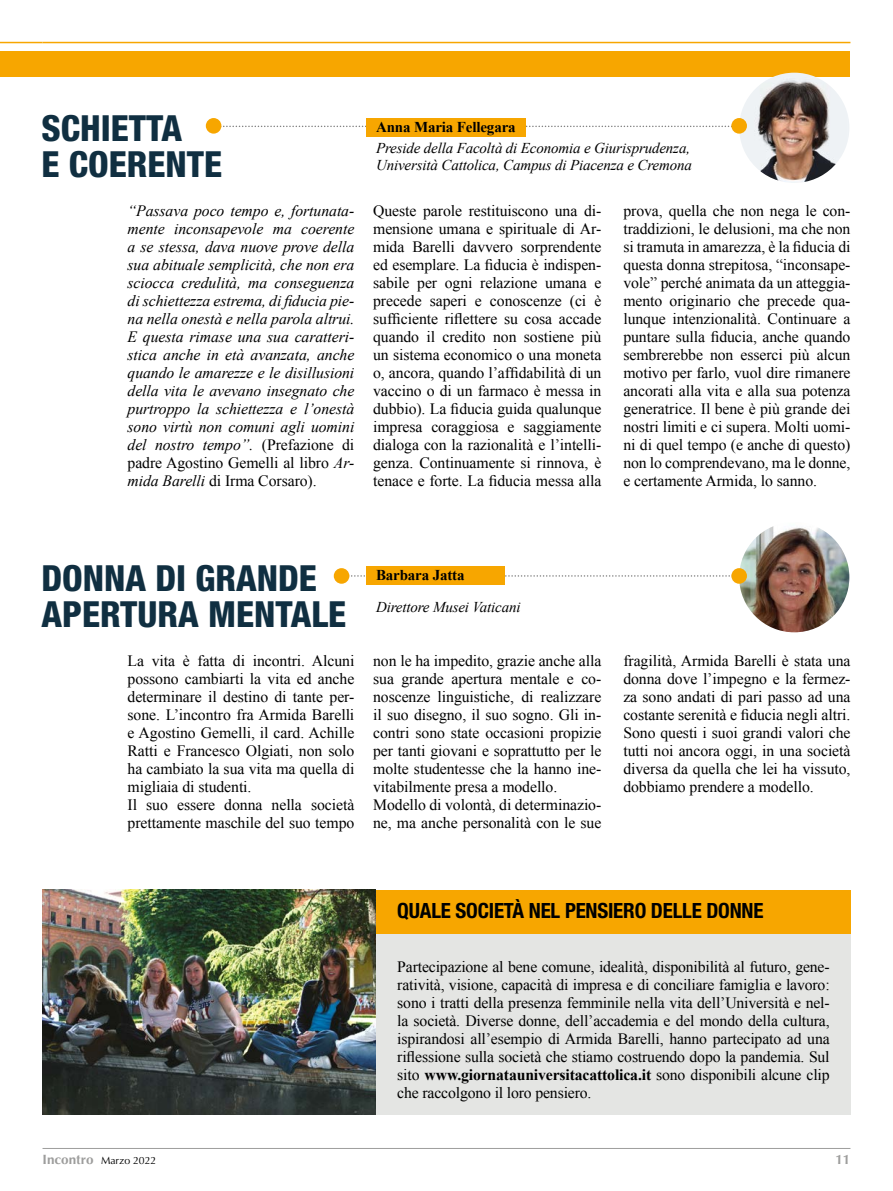
<style>
.page{position:relative;width:893px;height:1191px;background:#fff}
.page>*{position:absolute;margin:0;border:0;box-sizing:border-box;transform-origin:0 0}
.t1{font:800 condensed 36px/36px "Helvetica Neue LT Std";color:#102f41}
.t2{font:700 condensed 21px "Helvetica Neue LT Std";letter-spacing:-.01em;color:#000}
.t3{font:15.75px/18px "Times New Roman";letter-spacing:-.005em;color:#000;text-align:justify}
.t4{font:italic 15.75px/18px "Times New Roman";letter-spacing:-.005em;color:#000;text-align:justify}
.t5{font:italic 15px/16.5px "Times New Roman";letter-spacing:-.01em;color:#000}
.t6{font:700 15px "Times New Roman";letter-spacing:-.01em;color:#000}
.t7{font:700 13.5px "Optima";color:#9d9d9c}
.t8{font:10.5px "Optima";color:#000}
.s1{font-style:normal}
.s2{font-weight:700}
.s3{font-weight:700;font-size:13.5px;color:#9d9d9c}
</style>
<div class="page">
<hr style="left:43px;top:1148px;width:807px;height:1px;background:#9d9d9c">
<svg style="left:221px;top:126px;width:509px;height:1px"></svg>
<svg style="left:349px;top:575px;width:381px;height:1px"></svg>
<img style="left:739px;top:522px;width:110px;height:110px;border-radius:55px">
<div style="left:206px;top:118px;width:15px;height:16px;background:#f7a600;border-radius:50%"></div>
<div style="left:334px;top:568px;width:15px;height:16px;background:#f7a600;border-radius:50%"></div>
<div style="left:731px;top:568px;width:16px;height:16px;background:#f7a600;border-radius:50%"></div>
<hr style="left:43px;top:42px;width:807px;height:1px;background:#f7a600">
<div style="left:0;top:51px;width:43px;height:26px;background:#f7a600"></div>
<div style="left:43px;top:51px;width:807px;height:26px;background:#f7a600"></div>
<hr style="left:0;top:42px;width:43px;height:1px;background:#f7a600">
<div style="left:366px;top:118px;width:160px;height:18px;background:#f7a600"></div>
<div style="left:366px;top:566px;width:138px;height:18px;background:#f7a600"></div>
<img style="left:739px;top:73px;width:110px;height:110px;border-radius:55px">
<div style="left:731px;top:118px;width:16px;height:16px;background:#f7a600;border-radius:50%"></div>
<div style="left:376px;top:900px;width:475px;height:214px;background:#e4e5e3"></div>
<div style="left:376px;top:890px;width:475px;height:43px;background:#f7a600"></div>
<img style="left:43px;top:890px;width:333px;height:224px">
<h1 class="t1" style="left:41px;top:109px;width:182px">SCHIETTA<br>E COERENTE</h1>
<p class="t4" style="left:128px;top:201px;width:228px">“Passava poco tempo e, fortunata&shy;mente inconsapevole ma coerente a se stessa, dava nuove prove della sua abituale semplicità, che non era sciocca credulità, ma conseguenza di schiettezza estrema, di fiducia pie&shy;na nella onestà e nella parola altrui.<br>E questa rimase una sua caratteri&shy;stica anche in età avanzata, anche quando le amarezze e le disillusioni della vita le avevano insegnato che purtroppo la schiettezza e l’onestà sono virtù non comuni agli uomini del nostro tempo”. <span class="s1">(Prefazione di padre Agostino Gemelli al libro</span> Ar&shy;mida Barelli <span class="s1">di Irma Corsaro).</span></p>
<p class="t6" style="left:376px;top:117px;width:141px">Anna Maria Fellegara</p>
<p class="t5" style="left:376px;top:140px;width:317px">Preside della Facoltà di Economia e Giurisprudenza,<br>Università Cattolica, Campus di Piacenza e Cremona</p>
<p class="t3" style="left:373px;top:201px;width:230px">Queste parole restituiscono una di&shy;mensione umana e spirituale di Ar&shy;mida Barelli davvero sorprendente ed esemplare. La fiducia è indispen&shy;sabile per ogni relazione umana e precede saperi e conoscenze (ci è sufficiente riflettere su cosa accade quando il credito non sostiene più un sistema economico o una moneta o, ancora, quando l’affidabilità di un vaccino o di un farmaco è messa in dubbio). La fiducia guida qualunque impresa coraggiosa e saggiamente dialoga con la razionalità e l’intelli&shy;genza. Continuamente si rinnova, è tenace e forte. La fiducia messa alla</p>
<p class="t3" style="left:623px;top:201px;width:229px">prova, quella che non nega le con&shy;traddizioni, le delusioni, ma che non si tramuta in amarezza, è la fiducia di questa donna strepitosa, “inconsape&shy;vole” perché animata da un atteggia&shy;mento originario che precede qua&shy;lunque intenzionalità. Continuare a puntare sulla fiducia, anche quando sembrerebbe non esserci più alcun motivo per farlo, vuol dire rimanere ancorati alla vita e alla sua potenza generatrice. Il bene è più grande dei nostri limiti e ci supera. Molti uomi&shy;ni di quel tempo (e anche di questo) non lo comprendevano, ma le donne, e certamente Armida, lo sanno.</p>
<h1 class="t1" style="left:41px;top:559px;width:306px">DONNA DI GRANDE<br>APERTURA MENTALE</h1>
<p class="t3" style="left:128px;top:652px;width:228px;text-align:left">La vita è fatta di incontri. Alcuni possono cambiarti la vita ed anche determinare il destino di tante per&shy;sone. L’incontro fra Armida Barelli e Agostino Gemelli, il card. Achille Ratti e Francesco Olgiati, non solo ha cambiato la sua vita ma quella di migliaia di studenti.<br>Il suo essere donna nella società prettamente maschile del suo tempo</p>
<p class="t6" style="left:376px;top:565px;width:90px">Barbara Jatta</p>
<p class="t5" style="left:376px;top:598px;width:146px">Direttore Musei Vaticani</p>
<p class="t3" style="left:373px;top:652px;width:230px;text-align:left">non le ha impedito, grazie anche alla sua grande apertura mentale e co&shy;noscenze linguistiche, di realizzare il suo disegno, il suo sogno. Gli in&shy;contri sono state occasioni propizie per tanti giovani e soprattutto per le molte studentesse che la hanno ine&shy;vitabilmente presa a modello.<br>Modello di volontà, di determinazio&shy;ne, ma anche personalità con le sue</p>
<p class="t3" style="left:623px;top:652px;width:229px">fragilità, Armida Barelli è stata una donna dove l’impegno e la fermez&shy;za sono andati di pari passo ad una costante serenità e fiducia negli altri.<br>Sono questi i suoi grandi valori che tutti noi ancora oggi, in una società diversa da quella che lei ha vissuto, dobbiamo prendere a modello.</p>
<h2 class="t2" style="left:397px;top:898px;width:368px">QUALE SOCIETÀ NEL PENSIERO DELLE DONNE</h2>
<p class="t3" style="left:397px;top:957px;width:434px">Partecipazione al bene comune, idealità, disponibilità al futuro, gene&shy;ratività, visione, capacità di impresa e di conciliare famiglia e lavoro: sono i tratti della presenza femminile nella vita dell’Università e nel&shy;la società. Diverse donne, dell’accademia e del mondo della cultura, ispirandosi all’esempio di Armida Barelli, hanno partecipato ad una riflessione sulla società che stiamo costruendo dopo la pandemia. Sul sito <span class="s2">www.giornatauniversitacattolica.it</span> sono disponibili alcune clip che raccolgono il loro pensiero.</p>
<p class="t8" style="left:43px;top:1154px;width:115px"><span class="s3">Incontro</span> Marzo 2022</p>
<p class="t7" style="left:835px;top:1151px;width:17px">11</p>
</div>
